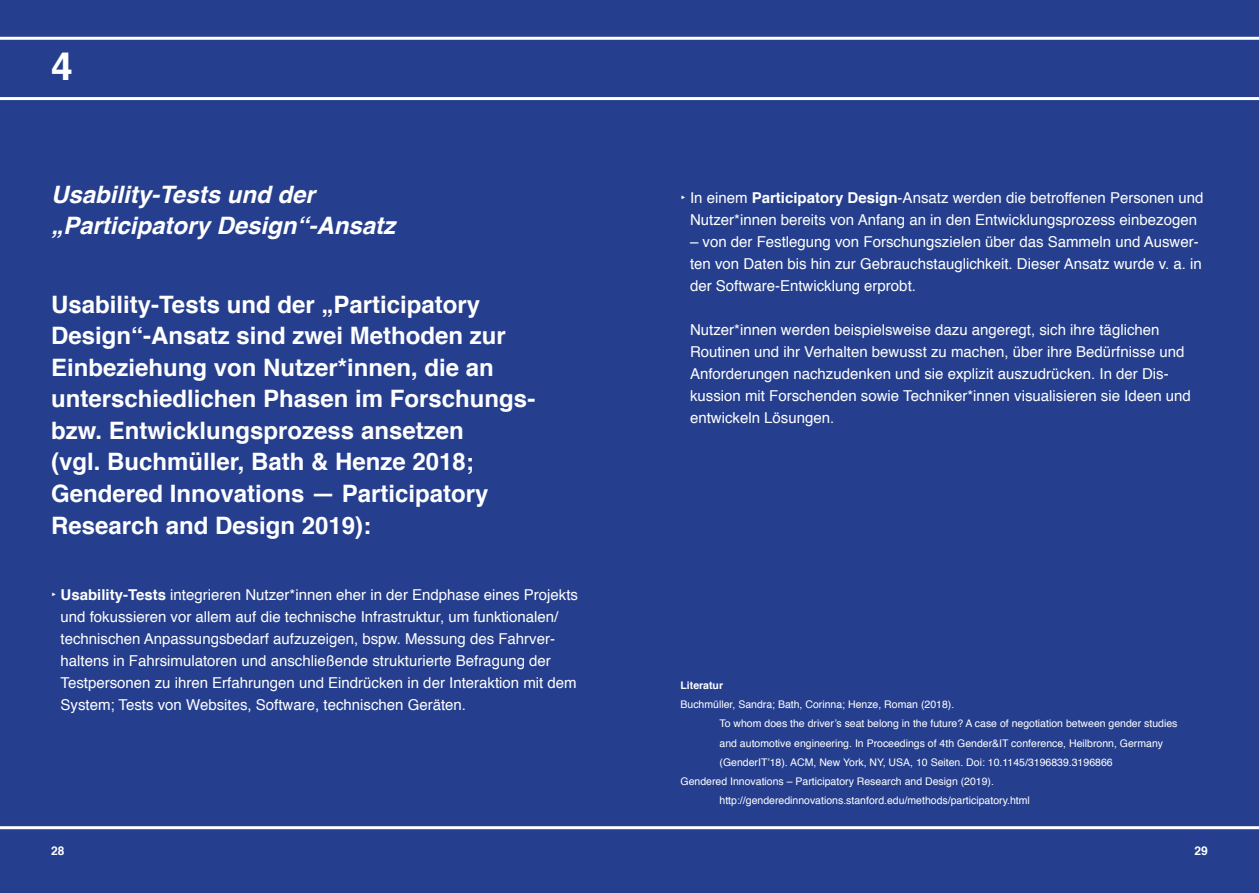
<style>
.page{position:relative;width:1259px;height:893px;background:#253f8e}
.page>*{position:absolute;margin:0;border:0;box-sizing:border-box;transform-origin:0 0}
.t1{font:700 39px "Helvetica";color:#fff}
.headline_1_italic{font:700 24px/31.5px "Helvetica";color:#fff}
.headline_1_italic-2{font:italic 700 24px/31.5px "Helvetica";color:#fff}
.fließtext_NEU{font:15px/22px "Helvetica";color:#fff}
.t2{font:700 12px "Helvetica";color:#fff}
.t3{font:10.5px/19px "Helvetica";color:#fff}
.t4{font:700 10.5px "Helvetica";color:#fff}
.s1{font-weight:700}
</style>
<div class="page">
<hr style="left:0;top:826px;width:1259px;height:3px;background:#fff">
<hr style="left:0;top:37px;width:1259px;height:3px;background:#fff">
<hr style="left:0;top:97px;width:1259px;height:3px;background:#fff">
<p class="t1" style="left:51px;top:35px;width:23px">4</p>
<p class="headline_1_italic-2" style="left:51px;top:179px;width:346px">Usability-Tests und der „Participatory Design“-Ansatz</p>
<p class="headline_1_italic" style="left:51px;top:289px;width:484px">Usability-Tests und der „Participatory Design“-Ansatz sind zwei Methoden zur Einbeziehung von Nutzer*innen, die an unterschiedlichen Phasen im Forschungs&shy;bzw. Entwicklungsprozess ansetzen<br>(vgl. Buchmüller, Bath &amp; Henze 2018; Gendered Innovations — Participatory Research and Design 2019):</p>
<p class="fließtext_NEU" style="left:61px;top:584px;width:519px;text-indent:-9px">‣ <span class="s1">Usability-Tests</span> integrieren Nutzer*innen eher in der Endphase eines Projekts und fokussieren vor allem auf die technische Infrastruktur, um funktionalen/ technischen Anpassungsbedarf aufzuzeigen, bspw. Messung des Fahrver&shy;haltens in Fahrsimulatoren und anschließende strukturierte Befragung der Testpersonen zu ihren Erfahrungen und Eindrücken in der Interaktion mit dem System; Tests von Websites, Software, technischen Geräten.</p>
<p class="fließtext_NEU" style="left:680px;top:187px;width:524px;text-align:center">‣ In einem <span class="s1">Participatory Design</span>-Ansatz werden die betroffenen Personen und<br>Nutzer*innen bereits von Anfang an in den Entwicklungsprozess einbezogen</p>
<p class="fließtext_NEU" style="left:690px;top:231px;width:513px">– von der Festlegung von Forschungszielen über das Sammeln und Auswer&shy;ten von Daten bis hin zur Gebrauchstauglichkeit. Dieser Ansatz wurde v. a. in der Software-Entwicklung erprobt.</p>
<p class="fließtext_NEU" style="left:690px;top:319px;width:502px">Nutzer*innen werden beispielsweise dazu angeregt, sich ihre täglichen Routinen und ihr Verhalten bewusst zu machen, über ihre Bedürfnisse und Anforderungen nachzudenken und sie explizit auszudrücken. In der Dis&shy;kussion mit Forschenden sowie Techniker*innen visualisieren sie Ideen und entwickeln Lösungen.</p>
<p class="t4" style="left:680px;top:677px;width:44px">Literatur</p>
<p class="t3" style="left:719px;top:695px;width:459px;text-indent:-39px">Buchmüller, Sandra; Bath, Corinna; Henze, Roman (2018).<br>To whom does the driver’s seat belong in the future? A case of negotiation between gender studies and automotive engineering. In Proceedings of 4th Gender&amp;IT conference, Heilbronn, Germany (GenderIT’18). ACM, New York, NY, USA, 10 Seiten. Doi: 10.1145/3196839.3196866</p>
<p class="t3" style="left:680px;top:772px;width:315px">Gendered Innovations – Participatory Research and Design (2019).</p>
<p class="t3" style="left:719px;top:791px;width:312px">http://genderedinnovations.stanford.edu/methods/participatory.html</p>
<p class="t2" style="left:51px;top:841px;width:15px">28</p>
<p class="t2" style="left:1194px;top:841px;width:15px">29</p>
</div>
